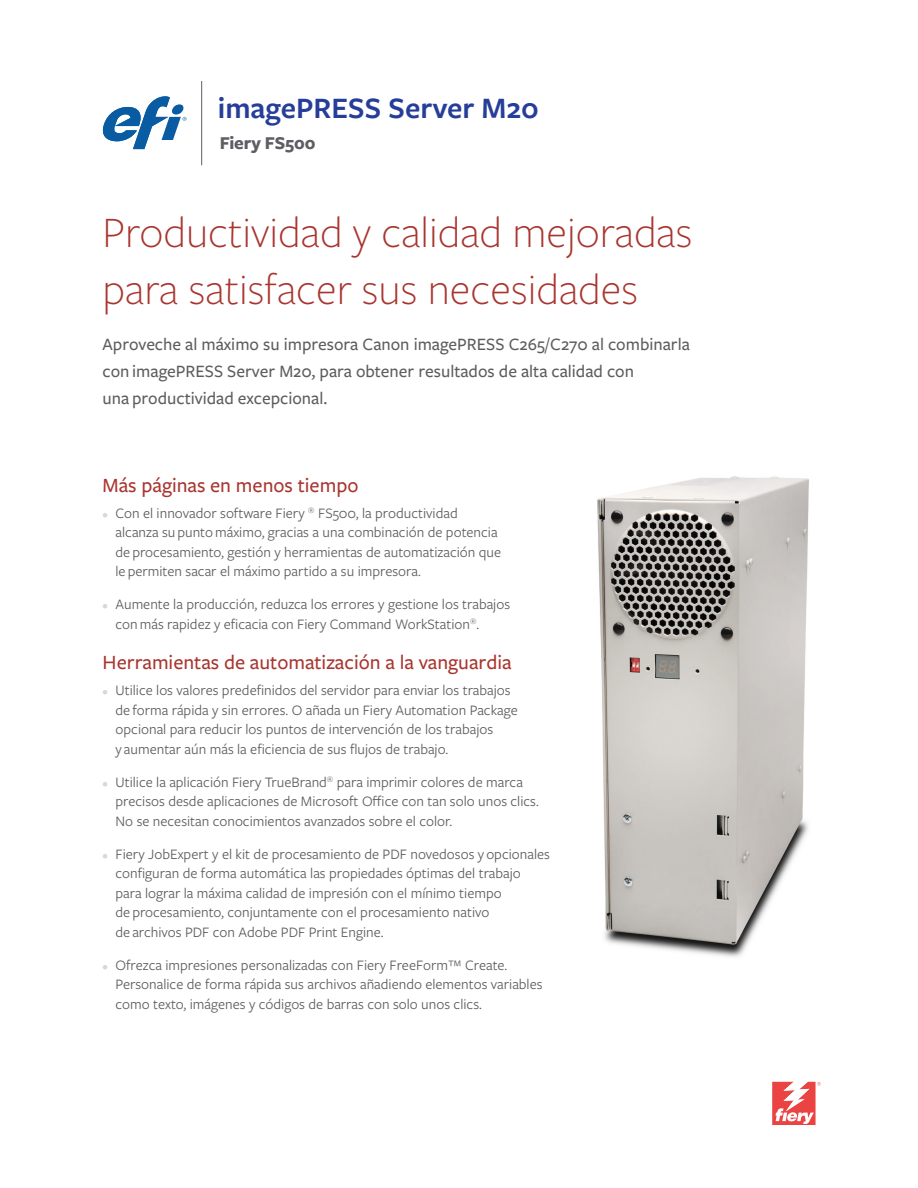
<style>
.page{position:relative;width:918px;height:1188px;background:#fff}
.page>*{position:absolute;margin:0;border:0;box-sizing:border-box;transform-origin:0 0}
.H1_32pt_7627_Red{font:300 45px/57px "Freight Sans Pro";color:#a9352f}
.t1{font:600 30.75px "Freight Sans Pro";color:#263e99}
.H2_14pt_7627_Red{font:500 21px "Freight Sans Pro";color:#a9352f}
.t2{font:700 18.75px "Freight Sans Pro";letter-spacing:-.01em;color:#5d5e63}
.H1_32pt_7627_Red-2{font:500 18px/27px "Freight Sans Pro";color:#5d5d60}
.t3{font:15px/19.5px "Freight Sans Pro";color:#5d5d60}
.s1{font-size:12px;color:#d9d8d7}
</style>
<div class="page">
<svg style="left:772px;top:1082px;width:49px;height:43px"></svg>
<svg style="left:102px;top:96px;width:85px;height:53px"></svg>
<hr style="left:201px;top:81px;width:1px;height:84px;background:#5b5e64">
<img style="left:597px;top:476px;width:213px;height:481px">
<h2 class="t1" style="left:218px;top:87px;width:322px">imagePRESS Server M20</h2>
<p class="t2" style="left:220px;top:130px;width:97px">Fiery FS500</p>
<p class="H1_32pt_7627_Red" style="left:103px;top:202px;width:591px">Productividad y calidad mejoradas para satisfacer sus necesidades</p>
<p class="H1_32pt_7627_Red-2" style="left:103px;top:330px;width:589px">Aproveche al máximo su impresora Canon imagePRESS C265/C270 al combinarla con imagePRESS Server M20, para obtener resultados de alta calidad con<br>una productividad excepcional.</p>
<p class="H2_14pt_7627_Red" style="left:103px;top:471px;width:257px">Más páginas en menos tiempo</p>
<p class="t3" style="left:116px;top:502px;width:387px;text-indent:-13px"><span class="s1">•</span> Con el innovador software Fiery <sup>®</sup> FS500, la productividad alcanza su punto máximo, gracias a una combinación de potencia de procesamiento, gestión y herramientas de automatización que le permiten sacar el máximo partido a su impresora.</p>
<p class="t3" style="left:116px;top:594px;width:396px;text-indent:-13px"><span class="s1">•</span> Aumente la producción, reduzca los errores y gestione los trabajos con más rapidez y eficacia con Fiery Command WorkStation<sup>®</sup>.</p>
<p class="H2_14pt_7627_Red" style="left:103px;top:648px;width:410px">Herramientas de automatización a la vanguardia</p>
<p class="t3" style="left:116px;top:680px;width:404px;text-indent:-13px"><span class="s1">•</span> Utilice los valores predefinidos del servidor para enviar los trabajos de forma rápida y sin errores. O añada un Fiery Automation Package opcional para reducir los puntos de intervención de los trabajos<br>y aumentar aún más la eficiencia de sus flujos de trabajo.</p>
<p class="t3" style="left:116px;top:771px;width:425px;text-indent:-13px"><span class="s1">•</span> Utilice la aplicación Fiery TrueBrand<sup>®</sup> para imprimir colores de marca precisos desde aplicaciones de Microsoft Office con tan solo unos clics.<br>No se necesitan conocimientos avanzados sobre el color.</p>
<p class="t3" style="left:116px;top:843px;width:436px;text-indent:-13px"><span class="s1">•</span> Fiery JobExpert y el kit de procesamiento de PDF novedosos y opcionales configuran de forma automática las propiedades óptimas del trabajo para lograr la máxima calidad de impresión con el mínimo tiempo<br>de procesamiento, conjuntamente con el procesamiento nativo<br>de archivos PDF con Adobe PDF Print Engine.</p>
<p class="t3" style="left:116px;top:954px;width:428px;text-indent:-13px"><span class="s1">•</span> Ofrezca impresiones personalizadas con Fiery FreeForm™ Create.<br>Personalice de forma rápida sus archivos añadiendo elementos variables como texto, imágenes y códigos de barras con solo unos clics.</p>
</div>
